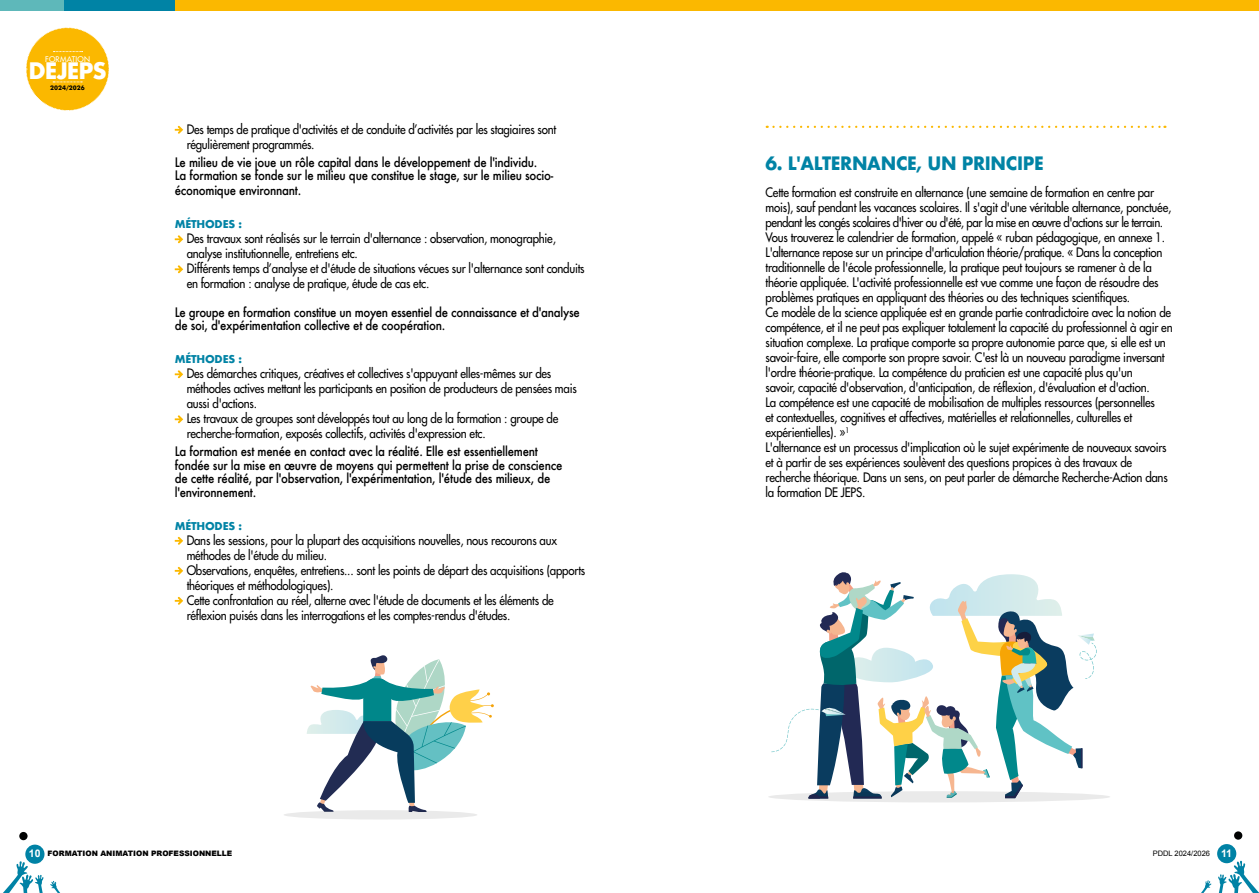
<style>
.page{position:relative;width:1259px;height:893px;background:#fff}
.page>*{position:absolute;margin:0;border:0;box-sizing:border-box;transform-origin:0 0}
.t1{font:700 22.2px "Futura";letter-spacing:-.05em;color:#fff}
.t2{font:700 18px "Futura";letter-spacing:-.02em;color:#0083a5;scale:.95 1}
.t3{font:12.75px/15px "Futura";letter-spacing:-.02em;color:#000;scale:.9 1}
.t4{font:500 12.75px/13.5px "Futura";letter-spacing:-.02em;color:#000;scale:.9 1}
.t5{font:700 10.5px "Futura";letter-spacing:-.02em;color:#0083a5}
.t6{font:7.65px "Futura";letter-spacing:.03em;color:#fff}
.t7{font:900 7.5px "Arial";color:#000}
.t8{font:7.5px "Arial";color:#000}
.t9{font:700 6.45px "Futura BT";color:#000}
.s1{font-weight:700;font-size:10.5px;color:#fff}
</style>
<div class="page">
<svg style="left:175px;top:126px;width:8px;height:8px"></svg>
<svg style="left:175px;top:235px;width:8px;height:8px"></svg>
<svg style="left:175px;top:265px;width:8px;height:8px"></svg>
<svg style="left:175px;top:370px;width:8px;height:8px"></svg>
<svg style="left:175px;top:415px;width:8px;height:8px"></svg>
<svg style="left:175px;top:537px;width:8px;height:8px"></svg>
<svg style="left:175px;top:567px;width:8px;height:8px"></svg>
<svg style="left:175px;top:597px;width:8px;height:8px"></svg>
<svg style="left:771px;top:572px;width:325px;height:221px"></svg>
<svg style="left:768px;top:791px;width:342px;height:11px;background:#cdd2d6"></svg>
<svg style="left:773px;top:126px;width:392px;height:2px"></svg>
<svg style="left:307px;top:655px;width:187px;height:156px"></svg>
<div style="left:283px;top:810px;width:194px;height:9px;background:#eaeaea;border-radius:50%"></div>
<div style="left:1217px;top:844px;width:19px;height:19px;background:#0082a5;border-radius:50%"></div>
<div style="left:1234px;top:831px;width:8px;height:9px;background:#010202;border-radius:50%"></div>
<svg style="left:1201px;top:860px;width:58px;height:33px"></svg>
<div style="left:25px;top:845px;width:19px;height:19px;background:#0082a5;border-radius:50%"></div>
<div style="left:19px;top:832px;width:9px;height:8px;background:#010202;border-radius:50%"></div>
<svg style="left:3px;top:860px;width:57px;height:33px"></svg>
<div style="left:0;top:0;width:1259px;height:11px;background:#fbb800"></div>
<div style="left:0;top:0;width:175px;height:11px;background:#0083a5"></div>
<div style="left:0;top:0;width:64px;height:11px;background:#5eb8ba"></div>
<svg style="left:26px;top:27px;width:83px;height:84px"></svg>
<p class="t6" style="left:45px;top:55px;width:46px">FORMATION</p>
<h1 class="t1" style="left:29px;top:55px;width:80px">DEJEPS</h1>
<p class="t9" style="left:50px;top:84px;width:36px">2024/2026</p>
<p class="t3" style="left:187px;top:121px;width:412px">Des temps de pratique d'activités et de conduite d’activités par les stagiaires sont régulièrement programmés.</p>
<p class="t4" style="left:175px;top:155px;width:422px">Le milieu de vie joue un rôle capital dans le développement de l'individu.<br>La formation se fonde sur le milieu que constitue le stage, sur le milieu socio-</p>
<p class="t4" style="left:175px;top:184px;width:142px">économique environnant.</p>
<p class="t5" style="left:175px;top:217px;width:69px">MÉTHODES :</p>
<p class="t3" style="left:187px;top:231px;width:444px">Des travaux sont réalisés sur le terrain d'alternance : observation, monographie, analyse institutionnelle, entretiens etc.<br>Différents temps d’analyse et d'étude de situations vécues sur l'alternance sont conduits en formation : analyse de pratique, étude de cas etc.</p>
<p class="t4" style="left:175px;top:305px;width:451px">Le groupe en formation constitue un moyen essentiel de connaissance et d'analyse de soi, d'expérimentation collective et de coopération.</p>
<p class="t5" style="left:175px;top:352px;width:69px">MÉTHODES :</p>
<p class="t3" style="left:187px;top:366px;width:435px">Des démarches critiques, créatives et collectives s'appuyant elles-mêmes sur des méthodes actives mettant les participants en position de producteurs de pensées mais aussi d'actions.<br>Les travaux de groupes sont développés tout au long de la formation : groupe de recherche-formation, exposés collectifs, activités d'expression etc.</p>
<p class="t4" style="left:175px;top:445px;width:432px">La formation est menée en contact avec la réalité. Elle est essentiellement fondée sur la mise en œuvre de moyens qui permettent la prise de conscience de cette réalité, par l'observation, l'expérimentation, l'étude des milieux, de l'environnement.</p>
<p class="t5" style="left:175px;top:518px;width:69px">MÉTHODES :</p>
<p class="t3" style="left:187px;top:532px;width:444px">Dans les sessions, pour la plupart des acquisitions nouvelles, nous recourons aux méthodes de l'étude du milieu.<br>Observations, enquêtes, entretiens... sont les points de départ des acquisitions (apports théoriques et méthodologiques).<br>Cette confrontation au réel, alterne avec l'étude de documents et les éléments de réflexion puisés dans les interrogations et les comptes-rendus d'études.</p>
<h2 class="t2" style="left:765px;top:150px;width:294px">6. L'ALTERNANCE, UN PRINCIPE</h2>
<p class="t3" style="left:765px;top:185px;width:454px">Cette formation est construite en alternance (une semaine de formation en centre par mois), sauf pendant les vacances scolaires. Il s'agit d'une véritable alternance, ponctuée, pendant les congés scolaires d'hiver ou d'été, par la mise en œuvre d'actions sur le terrain.<br>Vous trouverez le calendrier de formation, appelé « ruban pédagogique, en annexe 1.<br>L'alternance repose sur un principe d'articulation théorie/pratique. « Dans la conception traditionnelle de l'école professionnelle, la pratique peut toujours se ramener à de la théorie appliquée. L'activité professionnelle est vue comme une façon de résoudre des problèmes pratiques en appliquant des théories ou des techniques scientifiques.<br>Ce modèle de la science appliquée est en grande partie contradictoire avec la notion de compétence, et il ne peut pas expliquer totalement la capacité du professionnel à agir en situation complexe. La pratique comporte sa propre autonomie parce que, si elle est un savoir-faire, elle comporte son propre savoir. C'est là un nouveau paradigme inversant l'ordre théorie-pratique. La compétence du praticien est une capacité plus qu'un<br>savoir, capacité d'observation, d'anticipation, de réflexion, d'évaluation et d'action.<br>La compétence est une capacité de mobilisation de multiples ressources (personnelles<br>et contextuelles, cognitives et affectives, matérielles et relationnelles, culturelles et expérientielles). »<sup>1<br></sup>L'alternance est un processus d'implication où le sujet expérimente de nouveaux savoirs et à partir de ses expériences soulèvent des questions propices à des travaux de recherche théorique. Dans un sens, on peut parler de démarche Recherche-Action dans la formation DE JEPS.</p>
<p class="t7" style="left:29px;top:848px;width:205px"><span class="s1">10</span> FORMATION ANIMATION PROFESSIONNELLE</p>
<p class="t8" style="left:1152px;top:848px;width:81px">PDDL 2024/2026 <span class="s1">11</span></p>
</div>
